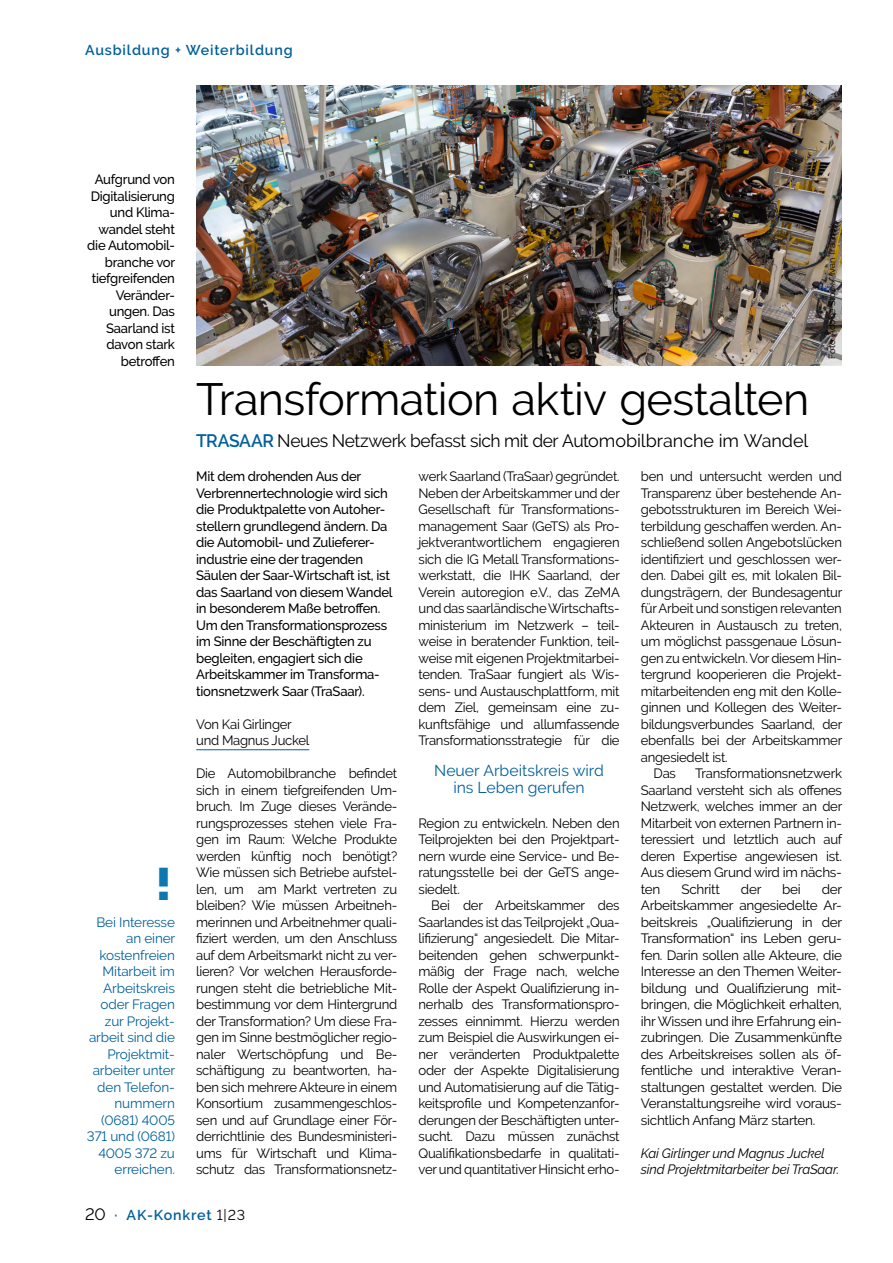
<style>
.page{position:relative;width:893px;height:1263px;background:#fff}
.page>*{position:absolute;margin:0;border:0;box-sizing:border-box;transform-origin:0 0}
.Überschrift_AK_Gesun{font:45px "Raleway";letter-spacing:-.015em;color:#000}
.Zahl_Einspaltig_für{font:900 45px "Raleway";color:#0c78af}
.Subline_fett___Zeich{font:18px "Raleway";letter-spacing:-.025em;color:#000}
.Zwischenzeile{font:15.75px/16.5px "Raleway";color:#00609c;text-align:center}
.Kolumnentitel_linke{font:600 14.25px "Raleway";letter-spacing:.06em;color:#00609c}
.Seitenzahl_Kolumne_l{font:600 14.25px "Raleway";letter-spacing:.06em;color:#00609c}
.Kolumne_Fließtext_Bl{font:13.5px/16.5px "Raleway";letter-spacing:-.02em;color:#000;text-align:justify}
.Einführung_Überschri{font:500 13.5px/16.5px "Raleway";letter-spacing:-.02em;color:#000}
.Tanzspalte_rechtsbün{font:13.5px/16.5px "Raleway";letter-spacing:-.01em;color:#00609c;text-align:right}
.Bildtext_ohne_Einzug{font:500 13.5px/16.5px "Raleway";letter-spacing:-.02em;color:#000;text-align:right}
.Kolumne_Subline_Ital{font:italic 13.5px/16.5px "Raleway";letter-spacing:-.015em;color:#000}
.Autor_Text_10_11_mit{font:13.5px/16.5px "Raleway";letter-spacing:-.02em;color:#000}
.Fotocredits_vom_Bild{font:9px "Raleway";color:#000}
.s1{font-weight:600;color:#00609c}
.s2{font-weight:400;font-size:16.5px;color:#000}
.s3{font-weight:400;color:#000}
</style>
<div class="page">
<img style="left:196px;top:85px;width:646px;height:281px">
<hr style="left:196px;top:749px;width:113px;height:1px;background:#00609c">
<p class="Kolumnentitel_linke" style="left:85px;top:41px;width:209px">Ausbildung + Weiterbildung</p>
<p class="Bildtext_ohne_Einzug" style="left:87px;top:171px;width:89px">Aufgrund von<br>Digitalisierung und Klima&shy;wandel steht die Automobil&shy;branche vor tiefgreifenden<br>Veränder&shy;ungen. Das<br>Saarland ist davon stark betroffen</p>
<p class="Fotocredits_vom_Bild" style="left:827px;top:358px;width:136px;rotate:-90deg">Foto: Adobe Stock/ Ivan Traimak</p>
<p class="Zahl_Einspaltig_für" style="left:155px;top:858px;width:18px">!</p>
<p class="Tanzspalte_rechtsbün" style="left:96px;top:913px;width:80px">Bei Interesse an einer</p>
<p class="Tanzspalte_rechtsbün" style="left:87px;top:946px;width:90px">kostenfreien<br>Mitarbeit im<br>Arbeitskreis oder Fragen zur Projekt&shy;arbeit sind die<br>Projektmit&shy;arbeiter unter den Telefon&shy;nummern (0681) 4005<br>371 und (0681)<br>4005 372 zu erreichen.</p>
<p class="Überschrift_AK_Gesun" style="left:196px;top:373px;width:615px">Transformation aktiv gestalten</p>
<p class="Subline_fett___Zeich" style="left:196px;top:430px;width:614px"><span class="s1">TRASAAR</span> Neues Netzwerk befasst sich mit der Automobilbranche im Wandel</p>
<p class="Kolumne_Fließtext_Bl" style="left:641px;top:468px;width:203px">ben und untersucht werden und Transparenz über bestehende An&shy;gebotsstrukturen im Bereich Wei&shy;terbildung geschaffen werden. An&shy;schließend sollen Angebotslücken identifiziert und geschlossen wer&shy;den. Dabei gilt es, mit lokalen Bil&shy;dungsträgern, der Bundesagentur für Arbeit und sonstigen relevanten Akteuren in Austausch zu treten, um möglichst passgenaue Lösun&shy;gen zu entwickeln. Vor diesem Hin&shy;tergrund kooperieren die Projekt&shy;mitarbeitenden eng mit den Kolle&shy;ginnen und Kollegen des Weiter&shy;bildungsverbundes Saarland, der ebenfalls bei der Arbeitskammer angesiedelt ist.</p>
<p class="Kolumne_Fließtext_Bl" style="left:654px;top:765px;width:24px">Das</p>
<p class="Kolumne_Fließtext_Bl" style="left:419px;top:468px;width:203px">werk Saarland (TraSaar) gegründet.</p>
<p class="Kolumne_Fließtext_Bl" style="left:419px;top:484px;width:203px">Neben der Arbeitskammer und der Gesellschaft für Transformations&shy;management Saar (GeTS) als Pro&shy;jektverantwortlichem engagieren sich die IG Metall Transformations&shy;werkstatt, die IHK Saarland, der Verein autoregion e.V., das ZeMA und das saarländische Wirtschafts&shy;ministerium im Netzwerk – teil&shy;weise in beratender Funktion, teil&shy;weise mit eigenen Projektmitarbei&shy;tenden. TraSaar fungiert als Wis&shy;sens- und Austauschplattform, mit dem Ziel, gemeinsam eine zu&shy;kunftsfähige und allumfassende Transformationsstrategie für die</p>
<p class="Einführung_Überschri" style="left:196px;top:468px;width:198px">Mit dem drohenden Aus der<br>Verbrennertechnologie wird sich die Produktpalette von Autoher&shy;stellern grundlegend ändern. Da die Automobil- und Zulieferer&shy;industrie eine der tragenden<br>Säulen der Saar-Wirtschaft ist, ist das Saarland von diesem Wandel in besonderem Maße betroffen.<br>Um den Transformationsprozess im Sinne der Beschäftigten zu begleiten, engagiert sich die<br>Arbeitskammer im Transforma&shy;tionsnetzwerk Saar (TraSaar).</p>
<p class="Autor_Text_10_11_mit" style="left:196px;top:715px;width:115px">Von Kai Girlinger und Magnus Juckel</p>
<p class="Kolumne_Fließtext_Bl" style="left:196px;top:765px;width:203px">Die Automobilbranche befindet sich in einem tiefgreifenden Um&shy;bruch. Im Zuge dieses Verände&shy;rungsprozesses stehen viele Fra&shy;gen im Raum: Welche Produkte werden künftig noch benötigt?<br>Wie müssen sich Betriebe aufstel&shy;len, um am Markt vertreten zu bleiben? Wie müssen Arbeitneh&shy;merinnen und Arbeitnehmer quali&shy;fiziert werden, um den Anschluss auf dem Arbeitsmarkt nicht zu ver&shy;lieren? Vor welchen Herausforde&shy;rungen steht die betriebliche Mit&shy;bestimmung vor dem Hintergrund der Transformation? Um diese Fra&shy;gen im Sinne bestmöglicher regio&shy;naler Wertschöpfung und Be&shy;schäftigung zu beantworten, ha&shy;ben sich mehrere Akteure in einem Konsortium zusammengeschlos&shy;sen und auf Grundlage einer För&shy;derrichtlinie des Bundesministeri&shy;ums für Wirtschaft und Klima&shy;schutz das Transformationsnetz-</p>
<p class="Zwischenzeile" style="left:434px;top:763px;width:171px">Neuer Arbeitskreis wird ins Leben gerufen</p>
<p class="Kolumne_Fließtext_Bl" style="left:641px;top:765px;width:203px;text-indent:54px">Transformationsnetzwerk Saarland versteht sich als offenes Netzwerk, welches immer an der Mitarbeit von externen Partnern in&shy;teressiert und letztlich auch auf deren Expertise angewiesen ist.<br>Aus diesem Grund wird im nächs&shy;ten</p>
<p class="Kolumne_Fließtext_Bl" style="left:419px;top:814px;width:203px">Region zu entwickeln. Neben den Teilprojekten bei den Projektpart&shy;nern wurde eine Service- und Be&shy;ratungsstelle bei der GeTS ange&shy;siedelt.</p>
<p class="Kolumne_Fließtext_Bl" style="left:419px;top:897px;width:203px;text-indent:13px">Bei der Arbeitskammer des Saarlandes ist das Teilprojekt „Qua&shy;lifizierung“ angesiedelt. Die Mitar&shy;beitenden gehen schwerpunkt&shy;mäßig der Frage nach, welche Rolle der Aspekt Qualifizierung in&shy;nerhalb des Transformationspro&shy;zesses einnimmt. Hierzu werden zum Beispiel die Auswirkungen ei&shy;ner veränderten Produktpalette oder der Aspekte Digitalisierung und Automatisierung auf die Tätig&shy;keitsprofile und Kompetenzanfor&shy;derungen der Beschäftigten unter&shy;sucht. Dazu müssen zunächst Qualifikationsbedarfe in qualitati&shy;ver und quantitativer Hinsicht erho-</p>
<p class="Kolumne_Fließtext_Bl" style="left:641px;top:880px;width:203px;text-indent:181px">der Arbeitskammer angesiedelte Ar&shy;beitskreis „Qualifizierung in der Transformation“ ins Leben geru&shy;fen. Darin sollen alle Akteure, die Interesse an den Themen Weiter&shy;bildung und Qualifizierung mit&shy;bringen, die Möglichkeit erhalten, ihr Wissen und ihre Erfahrung ein&shy;zubringen. Die Zusammenkünfte des Arbeitskreises sollen als öf&shy;fentliche und interaktive Veran&shy;staltungen gestaltet werden. Die Veranstaltungsreihe wird voraus&shy;sichtlich Anfang März starten.</p>
<p class="Kolumne_Subline_Ital" style="left:641px;top:1145px;width:200px">Kai Girlinger und Magnus Juckel sind Projektmitarbeiter bei TraSaar.</p>
<p class="Kolumne_Fließtext_Bl" style="left:681px;top:880px;width:40px">Schritt</p>
<p class="Kolumne_Fließtext_Bl" style="left:741px;top:880px;width:22px">der</p>
<p class="Kolumne_Fließtext_Bl" style="left:782px;top:880px;width:20px">bei</p>
<p class="Seitenzahl_Kolumne_l" style="left:85px;top:1207px;width:162px"><span class="s2">20</span> · AK-Konkret <span class="s3">1|23</span></p>
</div>
